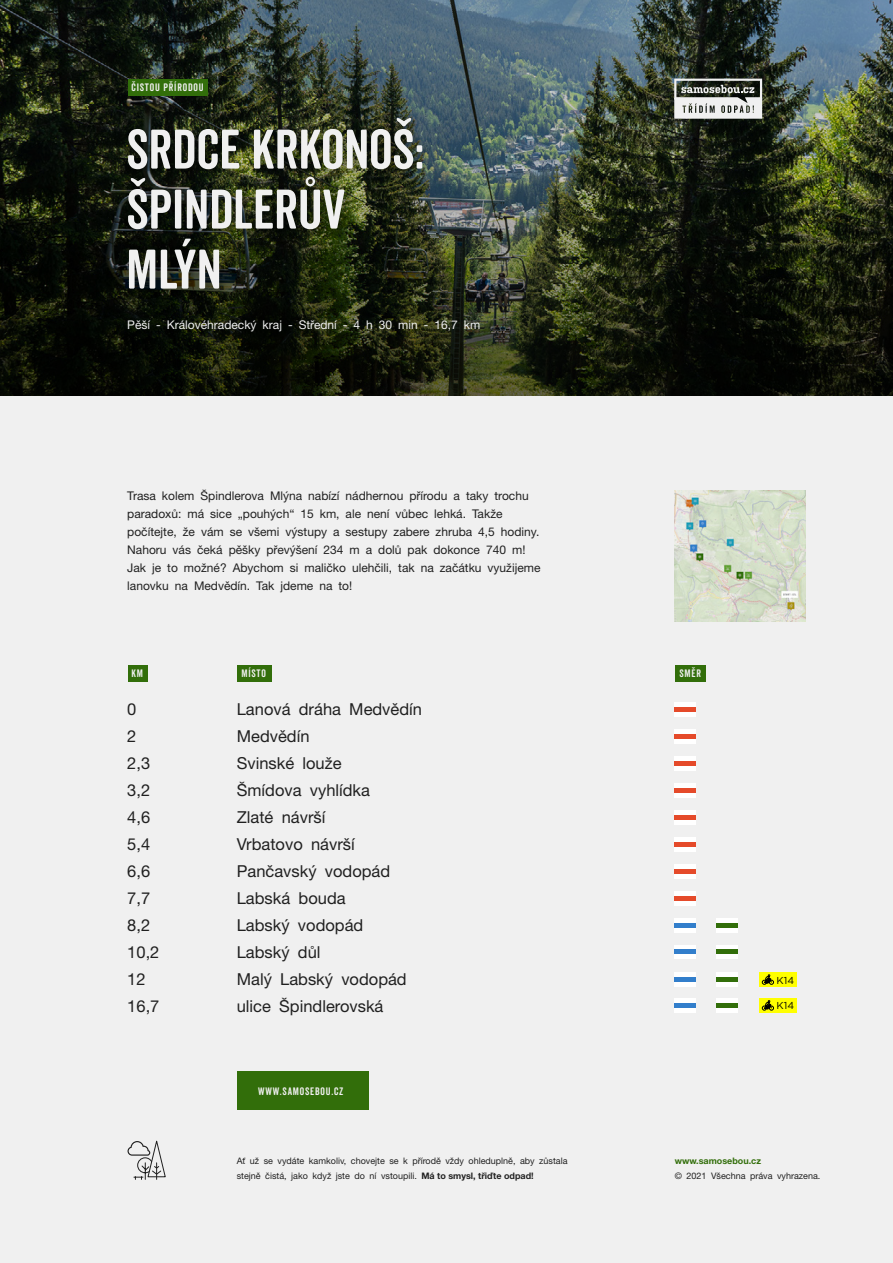
<style>
.page{position:relative;width:893px;height:1263px;background:#fff}
.page>*{position:absolute;margin:0;border:0;box-sizing:border-box;transform-origin:0 0}
.t1{font:54px/60px "Veneer Clean Soft";color:#f0f0f0}
.t2{font:16.5px/27px "Helvetica Neue CE";color:#202020}
.t3{font:12px/18px "Helvetica Neue CE";color:#202020}
.t4{font:12px "Helvetica Neue CE";color:#f0f0f0}
.t5{font:10.5px "Veneer Clean Soft";letter-spacing:.075em;color:#f0f0f0}
.t6{font:10.05px "Gotham";color:#000}
.t7{font:9px/15px "Helvetica Neue CE";color:#202020}
.t8{font:700 9px "Helvetica Neue CE";color:#326e0a}
.s1{font-weight:700}
</style>
<div class="page">
<div style="left:0;top:396px;width:893px;height:867px;background:#f0f0f0"></div>
<div style="left:238px;top:1071px;width:131px;height:39px;background:#326e0a"></div>
<svg style="left:128px;top:1141px;width:38px;height:39px"></svg>
<img style="left:0;top:0;width:893px;height:186px">
<img style="left:674px;top:490px;width:131px;height:131px">
<div style="left:128px;top:665px;width:20px;height:16px;background:#326e0a"></div>
<div style="left:237px;top:665px;width:35px;height:16px;background:#326e0a"></div>
<div style="left:675px;top:665px;width:30px;height:16px;background:#326e0a"></div>
<hr style="left:717px;top:919px;width:21px;height:4px;background:#fff">
<hr style="left:717px;top:924px;width:21px;height:4px;background:#326e0a">
<div style="left:717px;top:928px;width:21px;height:5px;background:#fff"></div>
<hr style="left:717px;top:945px;width:21px;height:4px;background:#fff">
<hr style="left:717px;top:950px;width:21px;height:4px;background:#326e0a">
<hr style="left:717px;top:955px;width:21px;height:4px;background:#fff">
<div style="left:717px;top:972px;width:21px;height:5px;background:#fff"></div>
<div style="left:717px;top:977px;width:21px;height:5px;background:#326e0a"></div>
<hr style="left:717px;top:982px;width:21px;height:4px;background:#fff">
<hr style="left:717px;top:998px;width:21px;height:4px;background:#fff">
<hr style="left:717px;top:1003px;width:21px;height:4px;background:#326e0a">
<hr style="left:717px;top:1008px;width:21px;height:4px;background:#fff">
<hr style="left:674px;top:919px;width:21px;height:4px;background:#fff">
<hr style="left:674px;top:924px;width:21px;height:4px;background:#327ecb">
<div style="left:674px;top:928px;width:21px;height:5px;background:#fff"></div>
<hr style="left:674px;top:945px;width:21px;height:4px;background:#fff">
<hr style="left:674px;top:950px;width:21px;height:4px;background:#327ecb">
<hr style="left:674px;top:955px;width:21px;height:4px;background:#fff">
<div style="left:674px;top:972px;width:21px;height:5px;background:#fff"></div>
<div style="left:674px;top:977px;width:21px;height:5px;background:#327ecb"></div>
<hr style="left:674px;top:982px;width:21px;height:4px;background:#fff">
<hr style="left:674px;top:998px;width:21px;height:4px;background:#fff">
<hr style="left:674px;top:1003px;width:21px;height:4px;background:#327ecb">
<hr style="left:674px;top:1008px;width:21px;height:4px;background:#fff">
<hr style="left:674px;top:702px;width:21px;height:4px;background:#fff">
<hr style="left:674px;top:707px;width:21px;height:4px;background:#e54a2a">
<hr style="left:674px;top:712px;width:21px;height:4px;background:#fff">
<div style="left:674px;top:783px;width:21px;height:5px;background:#fff"></div>
<div style="left:674px;top:788px;width:21px;height:5px;background:#e54a2a"></div>
<hr style="left:674px;top:793px;width:21px;height:4px;background:#fff">
<div style="left:674px;top:729px;width:21px;height:5px;background:#fff"></div>
<div style="left:674px;top:734px;width:21px;height:5px;background:#e54a2a"></div>
<hr style="left:674px;top:739px;width:21px;height:4px;background:#fff">
<hr style="left:674px;top:811px;width:21px;height:4px;background:#fff">
<hr style="left:674px;top:816px;width:21px;height:4px;background:#e54a2a">
<div style="left:674px;top:820px;width:21px;height:5px;background:#fff"></div>
<hr style="left:674px;top:865px;width:21px;height:4px;background:#fff">
<hr style="left:674px;top:870px;width:21px;height:4px;background:#e54a2a">
<div style="left:674px;top:874px;width:21px;height:5px;background:#fff"></div>
<div style="left:674px;top:756px;width:21px;height:5px;background:#fff"></div>
<div style="left:674px;top:761px;width:21px;height:5px;background:#e54a2a"></div>
<hr style="left:674px;top:766px;width:21px;height:4px;background:#fff">
<hr style="left:674px;top:838px;width:21px;height:4px;background:#fff">
<hr style="left:674px;top:843px;width:21px;height:4px;background:#e54a2a">
<div style="left:674px;top:847px;width:21px;height:5px;background:#fff"></div>
<hr style="left:674px;top:892px;width:21px;height:4px;background:#fff">
<hr style="left:674px;top:897px;width:21px;height:4px;background:#e54a2a">
<div style="left:674px;top:901px;width:21px;height:5px;background:#fff"></div>
<div style="left:759px;top:998px;width:38px;height:14px;background:#ff0"></div>
<div style="left:759px;top:972px;width:38px;height:14px;background:#ff0"></div>
<svg style="left:762px;top:974px;width:12px;height:48px"></svg>
<svg style="left:0;top:186px;width:893px;height:210px;background:#1a1f10"></svg>
<div style="left:123px;top:113px;width:310px;height:187px;background:#000;opacity:.5"></div>
<svg style="left:674px;top:79px;width:88px;height:40px"></svg>
<div style="left:128px;top:79px;width:79px;height:17px;background:#326e0a"></div>
<p class="t5" style="left:132px;top:81px;width:73px">ČISTOU PŘÍRODOU</p>
<h1 class="t1" style="left:126px;top:119px;width:300px">SRDCE KRKONOŠ:<br>ŠPINDLERŮV<br>MLÝN</h1>
<p class="t4" style="left:127px;top:318px;width:354px">Pěší - Královéhradecký kraj - Střední - 4 h 30 min - 16,7 km</p>
<p class="t3" style="left:127px;top:487px;width:415px">Trasa kolem Špindlerova Mlýna nabízí nádhernou přírodu a taky trochu paradoxů: má sice „pouhých“ 15 km, ale není vůbec lehká. Takže počítejte, že vám se všemi výstupy a sestupy zabere zhruba 4,5 hodiny.<br>Nahoru vás čeká pěšky převýšení 234 m a dolů pak dokonce 740 m!<br>Jak je to možné? Abychom si maličko ulehčili, tak na začátku využijeme lanovku na Medvědín. Tak jdeme na to!</p>
<p class="t5" style="left:132px;top:667px;width:13px">KM</p>
<p class="t5" style="left:241px;top:667px;width:26px">MÍSTO</p>
<p class="t5" style="left:679px;top:667px;width:23px">SMĚR</p>
<h2 class="t2" style="left:127px;top:696px;width:34px">0<br>2<br>2,3<br>3,2<br>4,6<br>5,4<br>6,6<br>7,7<br>8,2<br>10,2<br>12<br>16,7</h2>
<h2 class="t2" style="left:237px;top:696px;width:187px">Lanová dráha Medvědín<br>Medvědín<br>Svinské louže<br>Šmídova vyhlídka<br>Zlaté návrší<br>Vrbatovo návrší<br>Pančavský vodopád<br>Labská bouda<br>Labský vodopád<br>Labský důl<br>Malý Labský vodopád ulice Špindlerovská</h2>
<p class="t5" style="left:258px;top:1085px;width:87px">WWW.SAMOSEBOU.CZ</p>
<p class="t6" style="left:777px;top:973px;width:19px">K14</p>
<p class="t6" style="left:777px;top:999px;width:19px">K14</p>
<p class="t7" style="left:237px;top:1153px;width:332px">Ať už se vydáte kamkoliv, chovejte se k přírodě vždy ohleduplně, aby zůstala stejně čistá, jako když jste do ní vstoupili. <span class="s1">Má to smysl, třiďte odpad!</span></p>
<p class="t8" style="left:675px;top:1155px;width:88px">www.samosebou.cz</p>
<p class="t7" style="left:675px;top:1168px;width:147px">© 2021 Všechna práva vyhrazena.</p>
</div>
